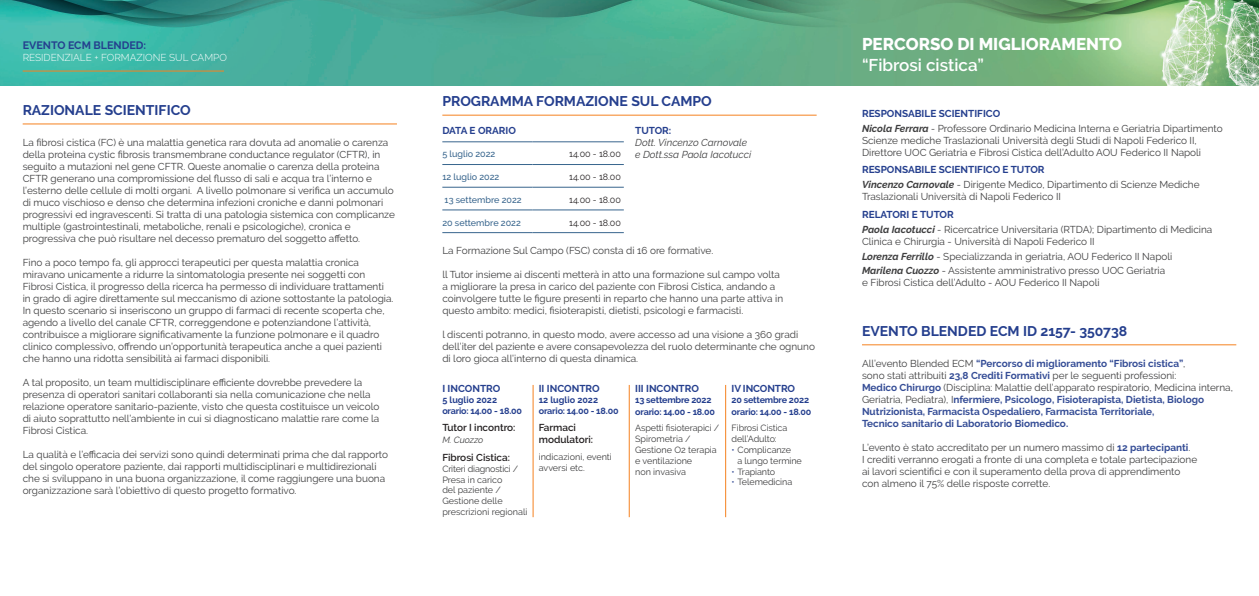
<style>
.page{position:relative;width:1259px;height:596px;background:#fff}
.page>*{position:absolute;margin:0;border:0;box-sizing:border-box;transform-origin:0 0}
.t1{font:800 17px "Raleway";color:#fff}
.t2{font:600 17px "Raleway";color:#fff}
.t3{font:700 14px "Raleway";color:#253f8e}
.t4{font:700 10.7px "Raleway";color:#253f8e}
.t5{font:10px/12px "Raleway";color:#3e3e3f}
.t6{font:700 10px/12px "Raleway";color:#354d96}
.t7{font:700 10px "Raleway";color:#253f8e}
.t8{font:600 10px/12px "Raleway";color:#231f20}
.t9{font:italic 10px/12px "Raleway";color:#3e3e3f}
.t10{font:300 10px "Raleway";color:#fff}
.t11{font:9px/10.8px "Raleway";letter-spacing:-.01em;color:#3e3e3f}
.t12{font:700 9px/10.8px "Raleway";letter-spacing:-.02em;color:#253f8e}
.t13{font:500 9px "Raleway";color:#38658d}
.t14{font:9px "Raleway";color:#231f20}
.t15{font:italic 9px "Raleway";color:#3e3e3f}
.s1{color:#354d96}
.s2{font-weight:700;color:#253f8e}
.s3{font-weight:700;font-style:italic}
.s4{font-style:italic}
.s5{font-weight:400;color:#3e3e3f}
.s6{font-weight:700;color:#354d96}
</style>
<div class="page">
<img style="left:0;top:0;width:1259px;height:85px">
<hr style="left:23px;top:123px;width:374px;height:1px;background:#f58220">
<hr style="left:862px;top:344px;width:374px;height:1px;background:#f58220">
<hr style="left:533px;top:384px;width:1px;height:133px;background:#f58220">
<hr style="left:629px;top:384px;width:1px;height:133px;background:#f58220">
<hr style="left:725px;top:384px;width:1px;height:133px;background:#f58220">
<hr style="left:23px;top:70px;width:201px;height:1px;background:#f58220">
<hr style="left:442px;top:141px;width:90px;height:1px;background:#38658d">
<hr style="left:532px;top:141px;width:92px;height:1px;background:#38658d">
<hr style="left:442px;top:164px;width:90px;height:1px;background:#38658d">
<hr style="left:532px;top:164px;width:92px;height:1px;background:#38658d">
<hr style="left:442px;top:187px;width:90px;height:1px;background:#38658d">
<hr style="left:532px;top:187px;width:92px;height:1px;background:#38658d">
<hr style="left:442px;top:210px;width:90px;height:1px;background:#38658d">
<hr style="left:532px;top:210px;width:92px;height:1px;background:#38658d">
<hr style="left:442px;top:232px;width:90px;height:1px;background:#38658d">
<hr style="left:532px;top:232px;width:92px;height:1px;background:#38658d">
<hr style="left:442px;top:115px;width:374px;height:1px;background:#f58220">
<p class="t4" style="left:23px;top:39px;width:125px">EVENTO ECM BLENDED:</p>
<p class="t10" style="left:23px;top:52px;width:206px">RESIDENZIALE + FORMAZIONE SUL CAMPO</p>
<h2 class="t3" style="left:23px;top:102px;width:170px">RAZIONALE SCIENTIFICO</h2>
<p class="t5" style="left:23px;top:136px;width:374px">La fibrosi cistica (FC) è una malattia genetica rara dovuta ad anomalie o carenza della proteina cystic fibrosis transmembrane conductance regulator (CFTR), in seguito a mutazioni nel gene CFTR. Queste anomalie o carenza della proteina CFTR generano una compromissione del flusso di sali e acqua tra l’interno e l’esterno delle cellule di molti organi. A livello polmonare si verifica un accumulo di muco vischioso e denso che determina infezioni croniche e danni polmonari progressivi ed ingravescenti. Si tratta di una patologia sistemica con complicanze multiple (gastrointestinali, metaboliche, renali e psicologiche), cronica e progressiva che può risultare nel decesso prematuro del soggetto affetto.</p>
<p class="t5" style="left:23px;top:256px;width:372px">Fino a poco tempo fa, gli approcci terapeutici per questa malattia cronica miravano unicamente a ridurre la sintomatologia presente nei soggetti con Fibrosi Cistica, il progresso della ricerca ha permesso di individuare trattamenti in grado di agire direttamente sul meccanismo di azione sottostante la patologia.<br>In questo scenario si inseriscono un gruppo di farmaci di recente scoperta che, agendo a livello del canale CFTR, correggendone e potenziandone l’attività, contribuisce a migliorare significativamente la funzione polmonare e il quadro clinico complessivo, offrendo un’opportunità terapeutica anche a quei pazienti che hanno una ridotta sensibilità ai farmaci disponibili.</p>
<p class="t5" style="left:23px;top:376px;width:358px">A tal proposito, un team multidisciplinare efficiente dovrebbe prevedere la presenza di operatori sanitari collaboranti sia nella comunicazione che nella relazione operatore sanitario-paziente, visto che questa costituisce un veicolo di aiuto soprattutto nell’ambiente in cui si diagnosticano malattie rare come la Fibrosi Cistica.</p>
<p class="t5" style="left:23px;top:448px;width:367px">La qualità e l’efficacia dei servizi sono quindi determinati prima che dal rapporto del singolo operatore paziente, dai rapporti multidisciplinari e multidirezionali che si sviluppano in una buona organizzazione, il come raggiungere una buona organizzazione sarà l’obiettivo di questo progetto formativo.</p>
<h2 class="t3" style="left:442px;top:93px;width:271px">PROGRAMMA FORMAZIONE SUL CAMPO</h2>
<p class="t7" style="left:442px;top:125px;width:75px">DATA E ORARIO</p>
<p class="t13" style="left:442px;top:149px;width:55px">5 luglio 2022</p>
<p class="t14" style="left:569px;top:149px;width:53px">14.00 - 18.00</p>
<p class="t13" style="left:442px;top:172px;width:59px">12 luglio 2022</p>
<p class="t14" style="left:569px;top:171px;width:53px">14.00 - 18.00</p>
<p class="t13" style="left:444px;top:194px;width:79px">13 settembre 2022</p>
<p class="t14" style="left:569px;top:194px;width:53px">14.00 - 18.00</p>
<p class="t13" style="left:442px;top:217px;width:80px">20 settembre 2022</p>
<p class="t14" style="left:569px;top:217px;width:53px">14.00 - 18.00</p>
<p class="t7" style="left:635px;top:125px;width:38px">TUTOR:</p>
<p class="t9" style="left:635px;top:136px;width:117px">Dott. Vincenzo Carnovale e Dott.ssa Paola Iacotucci</p>
<p class="t5" style="left:442px;top:244px;width:272px">La Formazione Sul Campo (FSC) consta di 16 ore formative.</p>
<p class="t5" style="left:442px;top:268px;width:342px">ll Tutor insieme ai discenti metterà in atto una formazione sul campo volta a migliorare la presa in carico del paziente con Fibrosi Cistica, andando a coinvolgere tutte le figure presenti in reparto che hanno una parte attiva in questo ambito: medici, fisioterapisti, dietisti, psicologi e farmacisti.</p>
<p class="t5" style="left:442px;top:328px;width:374px">l discenti potranno, in questo modo, avere accesso ad una visione a 360 gradi dell’iter del paziente e avere consapevolezza del ruolo determinante che ognuno di loro gioca all’interno di questa dinamica.</p>
<p class="t7" style="left:442px;top:382px;width:60px">I INCONTRO</p>
<p class="t12" style="left:442px;top:394px;width:81px">5 luglio 2022 orario: 14.00 - 18.00</p>
<p class="t8" style="left:442px;top:421px;width:75px">Tutor I incontro:</p>
<p class="t15" style="left:442px;top:434px;width:43px">M. Cuozzo</p>
<p class="t8" style="left:442px;top:451px;width:69px">Fibrosi Cistica:</p>
<p class="t11" style="left:442px;top:463px;width:87px">Criteri diagnostici /<br>Presa in carico<br>del paziente /<br>Gestione delle prescrizioni regionali</p>
<p class="t7" style="left:539px;top:382px;width:62px">II INCONTRO</p>
<p class="t12" style="left:539px;top:394px;width:81px">12 luglio 2022 orario: 14.00 - 18.00</p>
<p class="t8" style="left:539px;top:421px;width:56px">Farmaci modulatori:</p>
<p class="t11" style="left:539px;top:451px;width:75px">indicazioni, eventi avversi etc.</p>
<p class="t7" style="left:635px;top:382px;width:65px">III INCONTRO</p>
<p class="t12" style="left:635px;top:393px;width:81px;line-height:12px">13 settembre 2022 orario: 14.00 - 18.00</p>
<p class="t11" style="left:635px;top:422px;width:86px">Aspetti fisioterapici /<br>Spirometria /<br>Gestione O2 terapia e ventilazione<br>non invasiva</p>
<p class="t7" style="left:731px;top:382px;width:65px">IV INCONTRO</p>
<p class="t12" style="left:731px;top:393px;width:81px;line-height:12px">20 settembre 2022 orario: 14.00 - 18.00</p>
<p class="t11" style="left:731px;top:422px;width:57px">Fibrosi Cistica dell’Adulto:</p>
<p class="t11" style="left:737px;top:444px;width:66px;text-indent:-6px"><span class="s1">•</span> Complicanze<br>a lungo termine</p>
<p class="t11" style="left:731px;top:465px;width:45px"><span class="s1">•</span> Trapianto</p>
<p class="t11" style="left:731px;top:476px;width:62px"><span class="s1">•</span> Telemedicina</p>
<h1 class="t1" style="left:862px;top:34px;width:261px">PERCORSO DI MIGLIORAMENTO</h1>
<h1 class="t2" style="left:862px;top:55px;width:123px">“Fibrosi cistica”</h1>
<p class="t5" style="left:862px;top:106px;width:362px;line-height:14.8px"><span class="s2">RESPONSABILE SCIENTIFICO<br></span><span class="s3">Nicola Ferrara</span> <span class="s4">-</span> Professore Ordinario Medicina Interna e Geriatria Dipartimento</p>
<p class="t5" style="left:862px;top:134px;width:341px">Scienze mediche Traslazionali Università degli Studi di Napoli Federico II,<br>Direttore UOC Geriatria e Fibrosi Cistica dell’Adulto AOU Federico II Napoli</p>
<p class="t5" style="left:862px;top:162px;width:339px;line-height:14.8px"><span class="s2">RESPONSABILE SCIENTIFICO E TUTOR<br></span><span class="s3">Vincenzo Carnovale</span> - Dirigente Medico, Dipartimento di Scienze Mediche</p>
<p class="t5" style="left:862px;top:190px;width:200px">Traslazionali Università di Napoli Federico II</p>
<p class="t5" style="left:862px;top:207px;width:352px;line-height:14.8px"><span class="s2">RELATORI E TUTOR<br></span><span class="s3">Paola Iacotucci</span> - Ricercatrice Universitaria (RTDA); Dipartimento di Medicina</p>
<p class="t5" style="left:862px;top:233px;width:312px;line-height:14.8px">Clinica e Chirurgia - Università di Napoli Federico II<br><span class="s3">Lorenza Ferrillo</span> - Specializzanda in geriatria, AOU Federico II Napoli<br><span class="s3">Marilena Cuozzo</span> - Assistente amministrativo presso UOC Geriatria</p>
<p class="t5" style="left:862px;top:276px;width:239px">e Fibrosi Cistica dell’Adulto - AOU Federico II Napoli</p>
<h2 class="t3" style="left:862px;top:322px;width:267px">EVENTO BLENDED ECM ID 2157- 350738</h2>
<p class="t6" style="left:862px;top:357px;width:372px"><span class="s5">All’evento Blended ECM</span> “Percorso di miglioramento “Fibrosi cistica”<span class="s5">,<br>sono stati attribuiti</span> 23,8 Crediti Formativi <span class="s5">per le seguenti professioni:<br></span>Medico Chirurgo <span class="s5">(Disciplina: Malattie dell’apparato respiratorio, Medicina interna, Geriatria, Pediatra), I</span>nfermiere, Psicologo, Fisioterapista, Dietista, Biologo Nutrizionista, Farmacista Ospedaliero, Farmacista Territoriale,<br>Tecnico sanitario di Laboratorio Biomedico.</p>
<p class="t5" style="left:862px;top:441px;width:337px">L’evento è stato accreditato per un numero massimo di <span class="s6">12 partecipanti</span>.<br>I crediti verranno erogati a fronte di una completa e totale partecipazione ai lavori scientifici e con il superamento della prova di apprendimento con almeno il 75% delle risposte corrette.</p>
</div>
